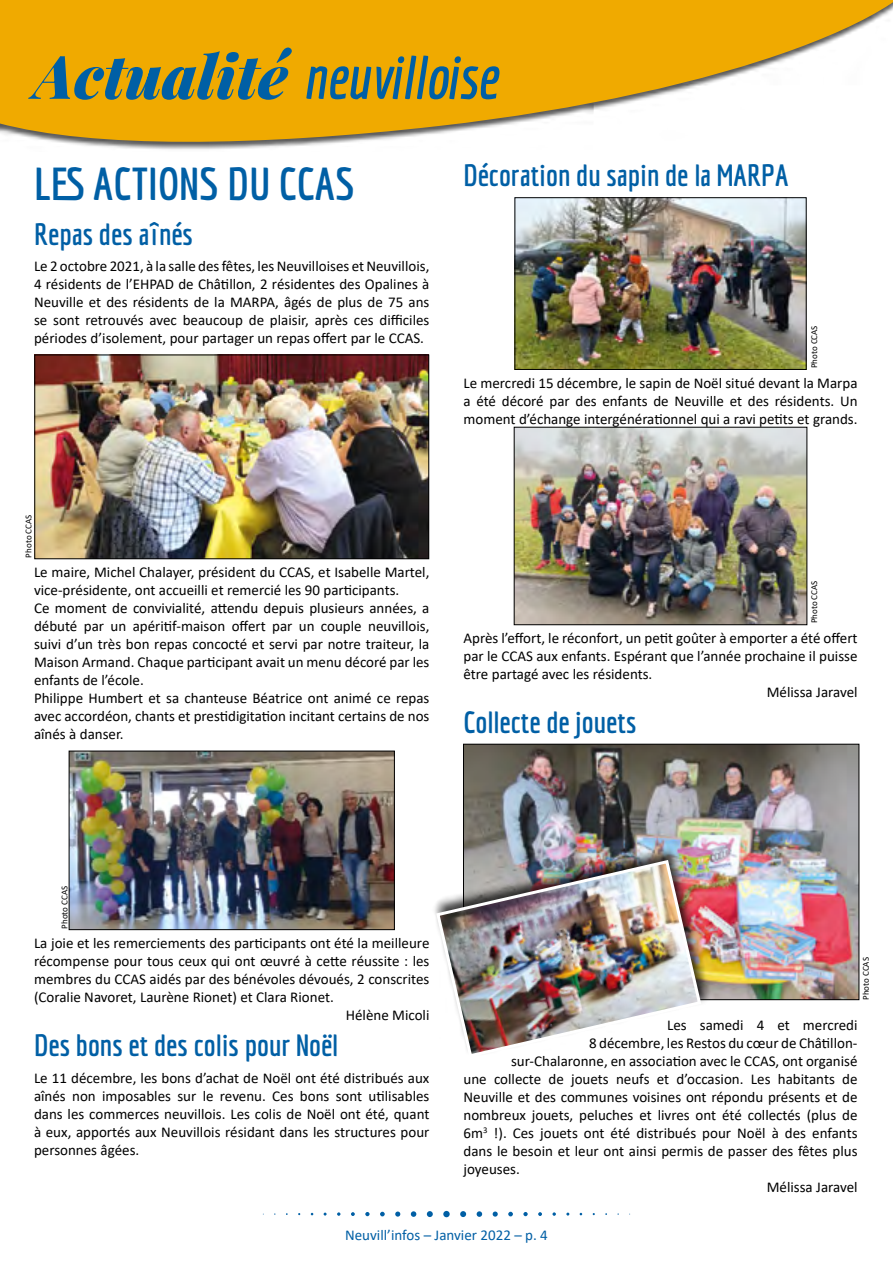
<style>
.page{position:relative;width:893px;height:1263px;background:#fff}
.page>*{position:absolute;margin:0;border:0;box-sizing:border-box;transform-origin:0 0}
.t1{font:italic 700 60px "Economica";color:#005fa5}
.t2{font:700 45px "Economica";color:#005fa5}
.t3{font:700 30px "Economica";color:#005fa5}
.t4{font:15px/18px "Calibri";color:#000;text-align:justify}
.t5{font:15px "Calibri";color:#005fa5}
.t6{font:9px "Calibri";color:#000}
.s1{font-family:"Playfair Display";font-weight:900}
</style>
<div class="page">
<div style="left:443px;top:1211px;width:7px;height:6px;background:#005fa5;border-radius:50%"></div>
<svg style="left:411px;top:1211px;width:5px;height:6px"></svg>
<svg style="left:477px;top:1211px;width:5px;height:6px"></svg>
<svg style="left:395px;top:1211px;width:5px;height:5px"></svg>
<svg style="left:493px;top:1211px;width:5px;height:5px"></svg>
<svg style="left:380px;top:1212px;width:5px;height:4px"></svg>
<svg style="left:508px;top:1212px;width:5px;height:4px"></svg>
<svg style="left:365px;top:1212px;width:5px;height:4px"></svg>
<svg style="left:523px;top:1212px;width:5px;height:4px"></svg>
<svg style="left:351px;top:1212px;width:4px;height:4px"></svg>
<svg style="left:538px;top:1212px;width:4px;height:4px"></svg>
<svg style="left:337px;top:1212px;width:3px;height:4px"></svg>
<svg style="left:552px;top:1212px;width:4px;height:4px"></svg>
<svg style="left:427px;top:1211px;width:6px;height:6px"></svg>
<svg style="left:460px;top:1211px;width:6px;height:6px"></svg>
<svg style="left:0;top:0;width:893px;height:150px;fill:#f0aa00"></svg>
<img style="left:36px;top:357px;width:391px;height:200px">
<div style="left:34px;top:355px;width:395px;height:204px;border:1px solid #000"></div>
<img style="left:71px;top:753px;width:322px;height:175px">
<div style="left:69px;top:751px;width:326px;height:179px;border:1px solid #000"></div>
<img style="left:516px;top:199px;width:289px;height:169px">
<div style="left:514px;top:197px;width:293px;height:173px;border:1px solid #000"></div>
<img style="left:516px;top:429px;width:289px;height:194px">
<div style="left:514px;top:427px;width:293px;height:198px;border:1px solid #000"></div>
<img style="left:465px;top:746px;width:392px;height:252px">
<div style="left:431px;top:844px;width:281px;height:213px;background:#000;opacity:.75"></div>
<img style="left:434px;top:858px;width:269px;height:199px">
<h1 class="t1" style="left:34px;top:42px;width:466px"><span class="s1">Actualité</span> neuvilloise</h1>
<h2 class="t2" style="left:34px;top:158px;width:322px">LES ACTIONS DU CCAS</h2>
<h3 class="t3" style="left:34px;top:216px;width:160px">Repas des aînés</h3>
<p class="t4" style="left:34px;top:257px;width:397px">Le 2 octobre 2021, à la salle des fêtes, les Neuvilloises et Neuvillois, 4 résidents de l’EHPAD de Châtillon, 2 résidentes des Opalines à Neuville et des résidents de la MARPA, âgés de plus de 75 ans se sont retrouvés avec beaucoup de plaisir, après ces difficiles périodes d’isolement, pour partager un repas offert par le CCAS.</p>
<h3 class="t3" style="left:463px;top:158px;width:327px">Décoration du sapin de la MARPA</h3>
<p class="t6" style="left:808px;top:368px;width:44px;rotate:-90deg">Photo CCAS</p>
<p class="t4" style="left:463px;top:373px;width:396px">Le mercredi 15 décembre, le sapin de Noël situé devant la Marpa a été décoré par des enfants de Neuville et des résidents. Un moment d’échange intergénérationnel qui a ravi petits et grands.</p>
<p class="t6" style="left:22px;top:557px;width:44px;rotate:-90deg">Photo CCAS</p>
<p class="t4" style="left:34px;top:563px;width:397px;text-align:left">Le maire, Michel Chalayer, président du CCAS, et Isabelle Martel, vice-présidente, ont accueilli et remercié les 90 participants.<br>Ce moment de convivialité, attendu depuis plusieurs années, a débuté par un apéritif-maison offert par un couple neuvillois, suivi d’un très bon repas concocté et servi par notre traiteur, la Maison Armand. Chaque participant avait un menu décoré par les enfants de l’école.<br>Philippe Humbert et sa chanteuse Béatrice ont animé ce repas avec accordéon, chants et prestidigitation incitant certains de nos aînés à danser.</p>
<p class="t6" style="left:808px;top:623px;width:44px;rotate:-90deg">Photo CCAS</p>
<p class="t4" style="left:463px;top:629px;width:396px">Après l’effort, le réconfort, un petit goûter à emporter a été offert</p>
<p class="t4" style="left:463px;top:647px;width:396px">par le CCAS aux enfants. Espérant que l’année prochaine il puisse</p>
<p class="t4" style="left:463px;top:665px;width:190px">être partagé avec les résidents.</p>
<p class="t4" style="left:767px;top:683px;width:92px">Mélissa Jaravel</p>
<h3 class="t3" style="left:463px;top:705px;width:175px">Collecte de jouets</h3>
<p class="t6" style="left:58px;top:929px;width:44px;rotate:-90deg">Photo CCAS</p>
<p class="t4" style="left:34px;top:934px;width:397px">La joie et les remerciements des participants ont été la meilleure</p>
<p class="t4" style="left:34px;top:952px;width:397px">récompense pour tous ceux qui ont œuvré à cette réussite : les</p>
<p class="t4" style="left:34px;top:970px;width:397px">membres du CCAS aidés par des bénévoles dévoués, 2 conscrites</p>
<p class="t4" style="left:34px;top:988px;width:301px">(Coralie Navoret, Laurène Rionet) et Clara Rionet.</p>
<p class="t4" style="left:346px;top:1006px;width:85px">Hélène Micoli</p>
<h3 class="t3" style="left:34px;top:1028px;width:306px">Des bons et des colis pour Noël</h3>
<p class="t4" style="left:34px;top:1068px;width:397px">Le 11 décembre, les bons d’achat de Noël ont été distribués aux aînés non imposables sur le revenu. Ces bons sont utilisables dans les commerces neuvillois. Les colis de Noël ont été, quant à eux, apportés aux Neuvillois résidant dans les structures pour personnes âgées.</p>
<p class="t6" style="left:860px;top:1000px;width:44px;rotate:-90deg">Photo CCAS</p>
<p class="t4" style="left:667px;top:1015px;width:192px">Les samedi 4 et mercredi</p>
<p class="t4" style="left:589px;top:1033px;width:270px">8 décembre, les Restos du cœur de Châtillon-</p>
<p class="t4" style="left:511px;top:1051px;width:348px">sur-Chalaronne, en association avec le CCAS, ont organisé</p>
<p class="t4" style="left:463px;top:1069px;width:396px">une collecte de jouets neufs et d’occasion. Les habitants de</p>
<p class="t4" style="left:463px;top:1087px;width:396px">Neuville et des communes voisines ont répondu présents et de</p>
<p class="t4" style="left:463px;top:1105px;width:396px">nombreux jouets, peluches et livres ont été collectés (plus de</p>
<p class="t4" style="left:463px;top:1123px;width:396px">6m<sup>3</sup> !). Ces jouets ont été distribués pour Noël à des enfants</p>
<p class="t4" style="left:463px;top:1141px;width:396px">dans le besoin et leur ont ainsi permis de passer des fêtes plus</p>
<p class="t4" style="left:463px;top:1159px;width:58px">joyeuses.</p>
<p class="t4" style="left:767px;top:1177px;width:92px">Mélissa Jaravel</p>
<p class="t5" style="left:345px;top:1225px;width:204px">Neuvill’infos – Janvier 2022 – p. 4</p>
</div>
